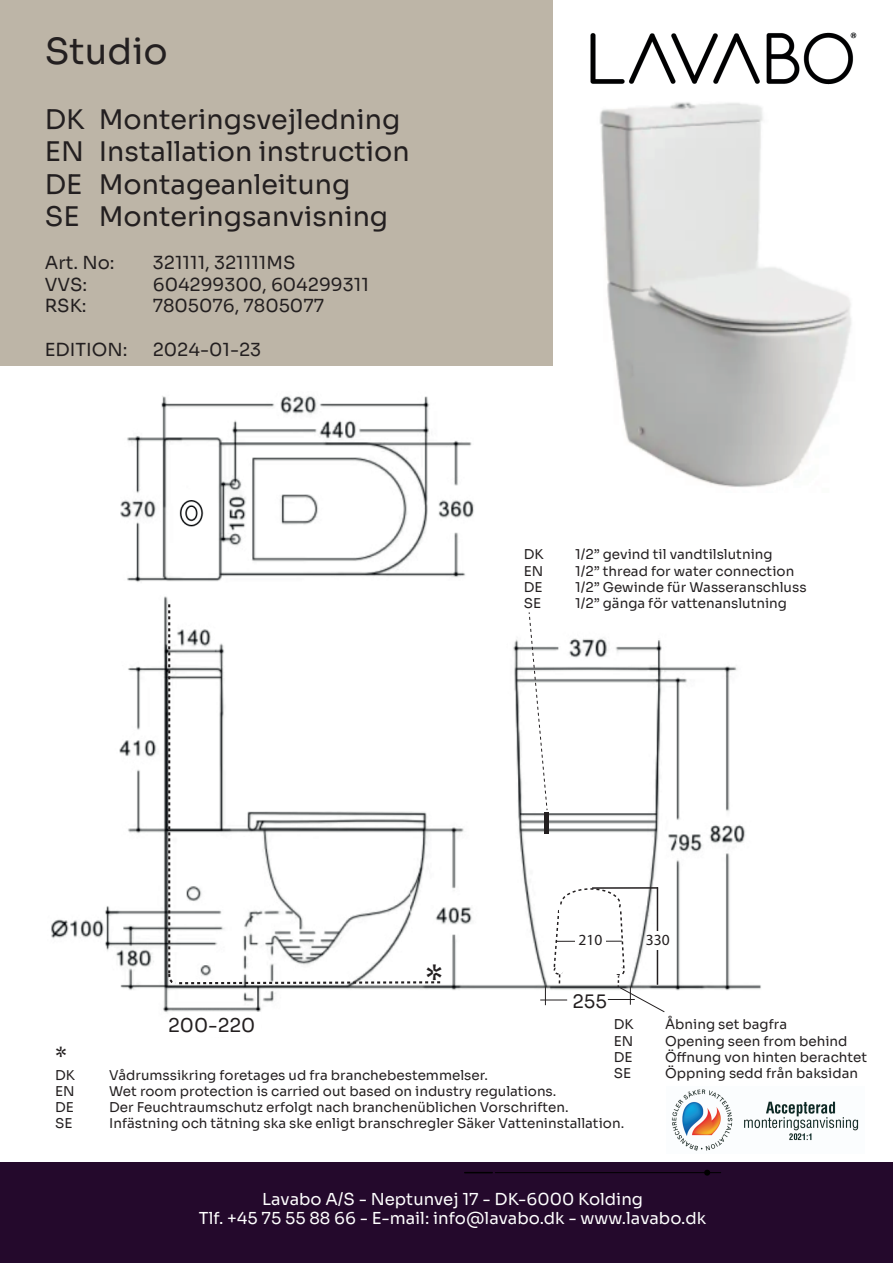
<style>
.page{position:relative;width:893px;height:1263px;background:#fff}
.page>*{position:absolute;margin:0;border:0;box-sizing:border-box;transform-origin:0 0}
.t1{font:36px "Sora";color:#231f20}
.t2{font:27px/32.4px "Sora";color:#231f20}
.t3{font:21px "Sora";color:#231f20}
.t4{font:19.05px "Sora";color:#231f20}
.t5{font:18.6px "Sora";color:#231f20}
.t6{font:18px "Sora";color:#231f20}
.t7{font:16.5px/19.8px "Sora";color:#fff;text-align:center}
.t8{font:15.45px "Myriad Pro";color:#231f20}
.t9{font:13.5px "Sora";color:#231f20}
</style>
<div class="page">
<div style="left:0;top:0;width:553px;height:365px;background:#bdb5a7"></div>
<img style="left:590px;top:32px;width:267px;height:53px">
<div style="left:0;top:1162px;width:893px;height:101px;background:#24092c"></div>
<hr style="left:495px;top:1172px;width:226px;height:1px;background:#000">
<svg style="left:704px;top:1169px;width:6px;height:7px"></svg>
<svg style="left:465px;top:1172px;width:27px;height:1px"></svg>
<img style="left:599px;top:102px;width:253px;height:385px">
<img style="left:51px;top:596px;width:710px;height:417px">
<img style="left:120px;top:396px;width:354px;height:186px">
<div style="left:561px;top:889px;width:59px;height:31px;background:#fff;border-radius:50%"></div>
<div style="left:560px;top:888px;width:61px;height:32px;border:2px dashed #231f20;border-radius:50%"></div>
<svg style="left:553px;top:907px;width:7px;height:61px"></svg>
<svg style="left:619px;top:907px;width:6px;height:62px"></svg>
<div style="left:554px;top:966px;width:9px;height:9px;border:2px dashed #231f20;border-radius:50%"></div>
<div style="left:615px;top:967px;width:10px;height:8px;border:2px dashed #231f20;border-radius:50%"></div>
<div style="left:559px;top:898px;width:61px;height:25px;background:#fff;border-radius:50%"></div>
<div style="left:556px;top:964px;width:9px;height:9px;background:#fff;border-radius:50%"></div>
<div style="left:612px;top:966px;width:11px;height:8px;background:#fff;border-radius:50%"></div>
<hr style="left:556px;top:941px;width:66px;height:1px;background:#231f20">
<div style="left:575px;top:932px;width:31px;height:19px;background:#fff"></div>
<hr style="left:592px;top:887px;width:66px;height:2px;background:#231f20">
<hr style="left:657px;top:887px;width:1px;height:98px;background:#231f20">
<div style="left:647px;top:931px;width:29px;height:18px;background:#fff"></div>
<div style="left:174px;top:1012px;width:87px;height:24px;background:#fff"></div>
<div style="left:544px;top:812px;width:5px;height:21px;background:#231f20"></div>
<svg style="left:529px;top:612px;width:19px;height:198px"></svg>
<svg style="left:540px;top:974px;width:27px;height:31px"></svg>
<svg style="left:608px;top:976px;width:57px;height:36px"></svg>
<img style="left:671px;top:1089px;width:188px;height:62px">
<svg style="left:167px;top:604px;width:275px;height:381px"></svg>
<h1 class="t1" style="left:45px;top:21px;width:124px">Studio</h1>
<h2 class="t2" style="left:45px;top:100px;width:366px">DK Monteringsvejledning<br>EN Installation instruction<br>DE Montageanleitung<br>SE Monteringsanvisning</h2>
<h3 class="t6" style="left:45px;top:248px;width:71px">Art. No:</h3>
<h3 class="t6" style="left:153px;top:248px;width:144px">321111, 321111MS</h3>
<h3 class="t6" style="left:45px;top:269px;width:44px">VVS:</h3>
<h3 class="t6" style="left:153px;top:269px;width:218px">604299300, 604299311</h3>
<h3 class="t6" style="left:45px;top:291px;width:43px">RSK:</h3>
<h3 class="t6" style="left:153px;top:291px;width:173px">7805076, 7805077</h3>
<h3 class="t6" style="left:45px;top:334px;width:84px">EDITION:</h3>
<h3 class="t6" style="left:153px;top:334px;width:110px">2024-01-23</h3>
<p class="t9" style="left:524px;top:543px;width:21px">DK</p>
<p class="t9" style="left:575px;top:543px;width:199px">1/2” gevind til vandtilslutning</p>
<p class="t9" style="left:524px;top:560px;width:21px">EN</p>
<p class="t9" style="left:575px;top:560px;width:221px">1/2” thread for water connection</p>
<p class="t9" style="left:524px;top:576px;width:20px">DE</p>
<p class="t9" style="left:575px;top:576px;width:233px">1/2” Gewinde für Wasseranschluss</p>
<p class="t9" style="left:524px;top:592px;width:19px">SE</p>
<p class="t9" style="left:575px;top:592px;width:213px">1/2” gänga för vattenanslutning</p>
<p class="t8" style="left:578px;top:931px;width:25px">210</p>
<p class="t8" style="left:646px;top:930px;width:25px">330</p>
<h3 class="t5" style="left:572px;top:986px;width:36px">255</h3>
<p class="t9" style="left:614px;top:1013px;width:21px">DK</p>
<p class="t9" style="left:665px;top:1013px;width:123px">Åbning set bagfra</p>
<p class="t9" style="left:614px;top:1030px;width:21px">EN</p>
<p class="t9" style="left:665px;top:1030px;width:184px">Opening seen from behind</p>
<p class="t9" style="left:614px;top:1046px;width:20px">DE</p>
<p class="t9" style="left:665px;top:1046px;width:204px">Öffnung von hinten berachtet</p>
<p class="t9" style="left:614px;top:1062px;width:19px">SE</p>
<p class="t9" style="left:665px;top:1062px;width:194px">Öppning sedd från baksidan</p>
<h3 class="t4" style="left:168px;top:1009px;width:89px">200-220</h3>
<h3 class="t3" style="left:55px;top:1038px;width:13px">*</h3>
<p class="t9" style="left:55px;top:1063px;width:21px">DK</p>
<p class="t9" style="left:109px;top:1063px;width:380px">Vådrumssikring foretages ud fra branchebestemmelser.</p>
<p class="t9" style="left:55px;top:1080px;width:21px">EN</p>
<p class="t9" style="left:109px;top:1080px;width:449px">Wet room protection is carried out based on industry regulations.</p>
<p class="t9" style="left:55px;top:1096px;width:20px">DE</p>
<p class="t9" style="left:109px;top:1096px;width:461px">Der Feuchtraumschutz erfolgt nach branchenüblichen Vorschriften.</p>
<p class="t9" style="left:55px;top:1112px;width:19px">SE</p>
<p class="t9" style="left:109px;top:1112px;width:516px">Infästning och tätning ska ske enligt branschregler Säker Vatteninstallation.</p>
<p class="t7" style="left:199px;top:1187px;width:509px">Lavabo A/S - Neptunvej 17 - DK-6000 Kolding<br>Tlf. +45 75 55 88 66 - E-mail: info@lavabo.dk - www.lavabo.dk</p>
</div>
